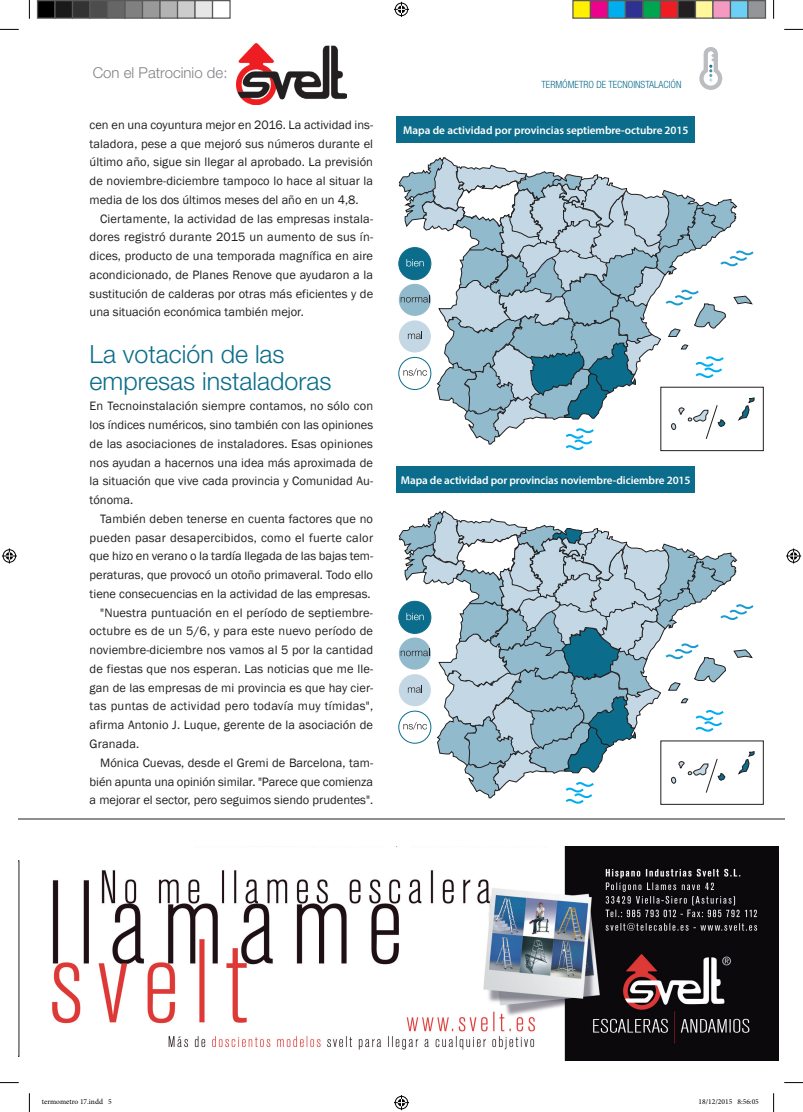
<style>
.page{position:relative;width:803px;height:1112px;background:#fff}
.page>*{position:absolute;margin:0;border:0;box-sizing:border-box;transform-origin:0 0}
.t1{font:300 25px/27.5px "Helvetica Neue LT Std";color:#0b6d8b}
.t2{font:300 15px "Helvetica Neue LT Std";color:#808285}
.t3{font:12.5px/18.8px "Franklin Gothic";letter-spacing:.005em;color:#231f20;text-align:justify}
.t4{font:12.5px "Franklin Gothic";letter-spacing:.025em;color:#231f20}
.t5{font:600 11.25px "Myriad Pro";letter-spacing:-.01em;color:#fff}
.t6{font:300 condensed 10px "Helvetica Neue LT Std";color:#0b6d8b}
.t7{font:7.5px "Minion Pro";color:#000}
</style>
<div class="page">
<svg style="left:699px;top:47px;width:23px;height:43px"></svg>
<svg style="left:398px;top:157px;width:358px;height:294px"></svg>
<svg style="left:398px;top:510px;width:358px;height:294px"></svg>
<div style="left:396px;top:116px;width:299px;height:27px;background:#0b6d8b"></div>
<div style="left:396px;top:466px;width:299px;height:27px;background:#0b6d8b"></div>
<hr style="left:19px;top:818px;width:765px;height:1px;background:#231f20">
<img style="left:52px;top:846px;width:727px;height:214px">
<img style="left:236px;top:44px;width:111px;height:60px">
<svg style="left:19px;top:860px;width:1px;height:197px"></svg>
<svg style="left:0;top:29px;width:19px;height:1px"></svg>
<svg style="left:784px;top:29px;width:19px;height:1px"></svg>
<svg style="left:0;top:1082px;width:19px;height:1px"></svg>
<svg style="left:784px;top:1082px;width:19px;height:1px"></svg>
<svg style="left:29px;top:0;width:1px;height:19px"></svg>
<svg style="left:29px;top:1093px;width:1px;height:18px"></svg>
<svg style="left:773px;top:0;width:1px;height:19px"></svg>
<svg style="left:773px;top:1093px;width:1px;height:18px"></svg>
<svg style="left:394px;top:2px;width:15px;height:15px"></svg>
<svg style="left:394px;top:1095px;width:15px;height:14px"></svg>
<svg style="left:2px;top:548px;width:15px;height:15px"></svg>
<svg style="left:786px;top:548px;width:15px;height:15px"></svg>
<div style="left:38px;top:1px;width:17px;height:17px;background:#000"></div>
<div style="left:37px;top:0;width:19px;height:19px;border:1px solid #595959"></div>
<div style="left:55px;top:1px;width:18px;height:17px;background:#1a1a1a"></div>
<div style="left:54px;top:0;width:19px;height:19px;border:1px solid #595959"></div>
<div style="left:73px;top:1px;width:17px;height:17px;background:#333"></div>
<div style="left:72px;top:0;width:19px;height:19px;border:1px solid #595959"></div>
<div style="left:90px;top:1px;width:18px;height:17px;background:#4d4d4d"></div>
<div style="left:89px;top:0;width:19px;height:19px;border:1px solid #595959"></div>
<div style="left:108px;top:1px;width:17px;height:17px;background:#666"></div>
<div style="left:107px;top:0;width:19px;height:19px;border:1px solid #595959"></div>
<div style="left:125px;top:1px;width:18px;height:17px;background:#808080"></div>
<div style="left:124px;top:0;width:19px;height:19px;border:1px solid #595959"></div>
<div style="left:143px;top:1px;width:17px;height:17px;background:#999"></div>
<div style="left:142px;top:0;width:19px;height:19px;border:1px solid #595959"></div>
<div style="left:160px;top:1px;width:18px;height:17px;background:#b3b3b3"></div>
<div style="left:159px;top:0;width:19px;height:19px;border:1px solid #595959"></div>
<div style="left:178px;top:1px;width:17px;height:17px;background:#ccc"></div>
<div style="left:177px;top:0;width:19px;height:19px;border:1px solid #595959"></div>
<div style="left:195px;top:1px;width:18px;height:17px;background:#e6e6e6"></div>
<div style="left:194px;top:0;width:19px;height:19px;border:1px solid #595959"></div>
<div style="left:212px;top:0;width:19px;height:19px;border:1px solid #595959"></div>
<div style="left:573px;top:1px;width:17px;height:17px;background:#fff101"></div>
<div style="left:572px;top:0;width:19px;height:19px;border:1px solid #595959"></div>
<div style="left:590px;top:1px;width:18px;height:17px;background:#ed028c"></div>
<div style="left:590px;top:0;width:18px;height:19px;border:1px solid #595959"></div>
<div style="left:608px;top:1px;width:17px;height:17px;background:#00aeef"></div>
<div style="left:607px;top:0;width:19px;height:19px;border:1px solid #595959"></div>
<div style="left:625px;top:1px;width:18px;height:17px;background:#2e3092"></div>
<div style="left:625px;top:0;width:18px;height:19px;border:1px solid #595959"></div>
<div style="left:643px;top:1px;width:17px;height:17px;background:#00a54f"></div>
<div style="left:642px;top:0;width:19px;height:19px;border:1px solid #595959"></div>
<div style="left:660px;top:1px;width:18px;height:17px;background:#ee1d23"></div>
<div style="left:660px;top:0;width:18px;height:19px;border:1px solid #595959"></div>
<div style="left:678px;top:1px;width:17px;height:17px;background:#231f20"></div>
<div style="left:677px;top:0;width:19px;height:19px;border:1px solid #595959"></div>
<div style="left:695px;top:1px;width:18px;height:17px;background:#fff79a"></div>
<div style="left:695px;top:0;width:18px;height:19px;border:1px solid #595959"></div>
<div style="left:713px;top:1px;width:17px;height:17px;background:#f499c2"></div>
<div style="left:712px;top:0;width:19px;height:19px;border:1px solid #595959"></div>
<div style="left:730px;top:1px;width:18px;height:17px;background:#6bcff6"></div>
<div style="left:730px;top:0;width:18px;height:19px;border:1px solid #595959"></div>
<div style="left:748px;top:1px;width:17px;height:17px;background:#939598"></div>
<div style="left:747px;top:0;width:19px;height:19px;border:1px solid #595959"></div>
<p class="t2" style="left:93px;top:63px;width:136px">Con el Patrocinio de:</p>
<p class="t3" style="left:90px;top:115px;width:285px">cen en una coyuntura mejor en 2016. La actividad ins&shy;taladora, pese a que mejoró sus números durante el último año, sigue sin llegar al aprobado. La previsión de noviembre-diciembre tampoco lo hace al situar la media de los dos últimos meses del año en un 4,8.</p>
<p class="t3" style="left:90px;top:209px;width:285px;text-indent:11px">Ciertamente, la actividad de las empresas instala&shy;dores registró durante 2015 un aumento de sus ín&shy;dices, producto de una temporada magnífica en aire acondicionado, de Planes Renove que ayudaron a la sustitución de calderas por otras más eficientes y de una situación económica también mejor.</p>
<h1 class="t1" style="left:90px;top:339px;width:243px">La votación de las empresas instaladoras</h1>
<p class="t3" style="left:90px;top:397px;width:285px">En Tecnoinstalación siempre contamos, no sólo con los índices numéricos, sino también con las opiniones de las asociaciones de instaladores. Esas opiniones nos ayudan a hacernos una idea más aproximada de la situación que vive cada provincia y Comunidad Au&shy;tónoma.</p>
<p class="t3" style="left:100px;top:509px;width:274px">También deben tenerse en cuenta factores que no</p>
<p class="t3" style="left:90px;top:528px;width:285px">pueden pasar desapercibidos, como el fuerte calor</p>
<p class="t3" style="left:90px;top:547px;width:285px">que hizo en verano o la tardía llegada de las bajas tem-</p>
<p class="t3" style="left:90px;top:565px;width:285px">peraturas, que provocó un otoño primaveral. Todo ello</p>
<p class="t3" style="left:90px;top:584px;width:282px">tiene consecuencias en la actividad de las empresas.</p>
<p class="t3" style="left:100px;top:603px;width:274px">"Nuestra puntuación en el período de septiembre-</p>
<p class="t3" style="left:90px;top:622px;width:285px">octubre es de un 5/6, y para este nuevo período de</p>
<p class="t3" style="left:90px;top:640px;width:285px">noviembre-diciembre nos vamos al 5 por la cantidad</p>
<p class="t3" style="left:90px;top:659px;width:285px">de fiestas que nos esperan. Las noticias que me lle-</p>
<p class="t3" style="left:90px;top:678px;width:285px">gan de las empresas de mi provincia es que hay cier-</p>
<p class="t4" style="left:90px;top:698px;width:285px">tas puntas de actividad pero todavía muy tímidas",</p>
<p class="t3" style="left:90px;top:715px;width:285px">afirma Antonio J. Luque, gerente de la asociación de</p>
<p class="t3" style="left:90px;top:734px;width:51px">Granada.</p>
<p class="t3" style="left:100px;top:753px;width:274px">Mónica Cuevas, desde el Gremi de Barcelona, tam-</p>
<p class="t3" style="left:90px;top:772px;width:285px">bién apunta una opinión similar. "Parece que comienza</p>
<p class="t3" style="left:90px;top:790px;width:285px">a mejorar el sector, pero seguimos siendo prudentes".</p>
<p class="t6" style="left:541px;top:79px;width:141px">TERMÓMETRO DE TECNOINSTALACIÓN</p>
<p class="t5" style="left:403px;top:123px;width:287px">Mapa de actividad por provincias septiembre-octubre 2015</p>
<p class="t5" style="left:401px;top:473px;width:291px">Mapa de actividad por provincias noviembre-diciembre 2015</p>
<p class="t7" style="left:42px;top:1096px;width:71px">termometro 17.indd 5</p>
<p class="t7" style="left:698px;top:1096px;width:62px">18/12/2015 8:56:05</p>
</div>
